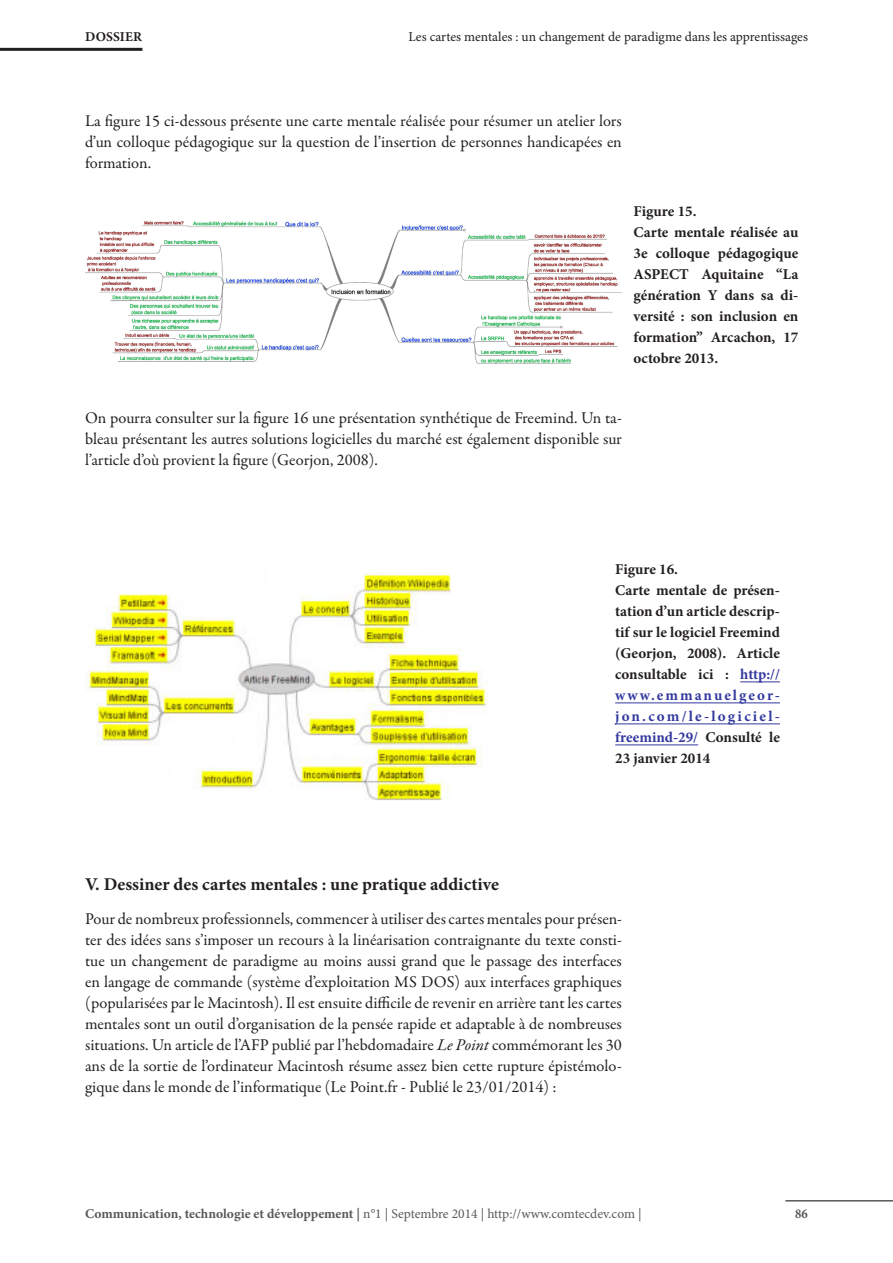
<style>
.page{position:relative;width:893px;height:1263px;background:#fff}
.page>*{position:absolute;margin:0;border:0;box-sizing:border-box;transform-origin:0 0}
.CORPS___Paragraphe{font:700 18px "Minion Pro";color:#231f20}
.CORPS___Paragraphe-2{font:16.5px/21px "Garamond Premr Pro";color:#231f20;text-align:justify}
.CORPS___Légende{font:700 15px/21px "Minion Pro";color:#231f20;text-align:justify}
.t1{font:13.5px "Minion Pro";color:#57585a}
.t2{font:13.5px "Minion Pro";color:#231f20}
.t3{font:700 13.5px "Minion Pro";letter-spacing:.01em;color:#231f20}
.t4{font:700 condensed 13.5px "Minion Pro";color:#57585a}
.s1{color:#32389e}
.s2{font-style:italic}
.s3{font-weight:700}
</style>
<div class="page">
<hr style="left:0;top:48px;width:142px;height:3px;background:#231f20">
<hr style="left:785px;top:1200px;width:108px;height:1px;background:#57585a">
<hr style="left:740px;top:681px;width:40px;height:1px;background:#32389e">
<hr style="left:615px;top:702px;width:165px;height:1px;background:#32389e">
<hr style="left:615px;top:723px;width:165px;height:1px;background:#32389e">
<hr style="left:615px;top:744px;width:83px;height:1px;background:#32389e">
<img style="left:85px;top:221px;width:537px;height:142px">
<img style="left:85px;top:573px;width:402px;height:228px">
<p class="t3" style="left:85px;top:28px;width:58px">DOSSIER</p>
<p class="t2" style="left:409px;top:28px;width:401px">Les cartes mentales : un changement de paradigme dans les apprentissages</p>
<p class="CORPS___Paragraphe-2" style="left:85px;top:111px;width:538px">La figure 15 ci-dessous présente une carte mentale réalisée pour résumer un atelier lors d’un colloque pédagogique sur la question de l’insertion de personnes handicapées en formation.</p>
<p class="CORPS___Légende" style="left:634px;top:201px;width:64px">Figure 15.</p>
<p class="CORPS___Légende" style="left:634px;top:222px;width:166px">Carte mentale réalisée au 3e colloque pédagogique ASPECT Aquitaine “La génération Y dans sa di&shy;versité : son inclusion en formation” Arcachon, 17 octobre 2013.</p>
<p class="CORPS___Paragraphe-2" style="left:85px;top:408px;width:538px">On pourra consulter sur la figure 16 une présentation synthétique de Freemind. Un ta&shy;bleau présentant les autres solutions logicielles du marché est également disponible sur l’article d’où provient la figure (Georjon, 2008).</p>
<p class="CORPS___Légende" style="left:615px;top:558px;width:64px">Figure 16.</p>
<p class="CORPS___Légende" style="left:615px;top:579px;width:166px">Carte mentale de présen&shy;tation d’un article descrip&shy;tif sur le logiciel Freemind (Georjon, 2008). Article consultable ici : <span class="s1">http:// www.emmanuelgeor&shy;jon.com/le-logiciel&shy;freemind-29/</span> Consulté le 23 janvier 2014</p>
<p class="CORPS___Paragraphe" style="left:85px;top:872px;width:415px">V. Dessiner des cartes mentales : une pratique addictive</p>
<p class="CORPS___Paragraphe-2" style="left:85px;top:909px;width:538px">Pour de nombreux professionnels, commencer à utiliser des cartes mentales pour présen&shy;ter des idées sans s’imposer un recours à la linéarisation contraignante du texte consti&shy;tue un changement de paradigme au moins aussi grand que le passage des interfaces en langage de commande (système d’exploitation MS DOS) aux interfaces graphiques (popularisées par le Macintosh). Il est ensuite difficile de revenir en arrière tant les cartes mentales sont un outil d’organisation de la pensée rapide et adaptable à de nombreuses situations. Un article de l’AFP publié par l’hebdomadaire <span class="s2">Le Point</span> commémorant les 30 ans de la sortie de l’ordinateur Macintosh résume assez bien cette rupture épistémolo&shy;gique dans le monde de l’informatique (Le Point.fr - Publié le 23/01/2014) :</p>
<p class="t1" style="left:85px;top:1204px;width:558px"><span class="s3">Communication, technologie et développement |</span> n°1 | Septembre 2014 | http://www.comtecdev.com |</p>
<p class="t4" style="left:795px;top:1204px;width:14px">86</p>
</div>
